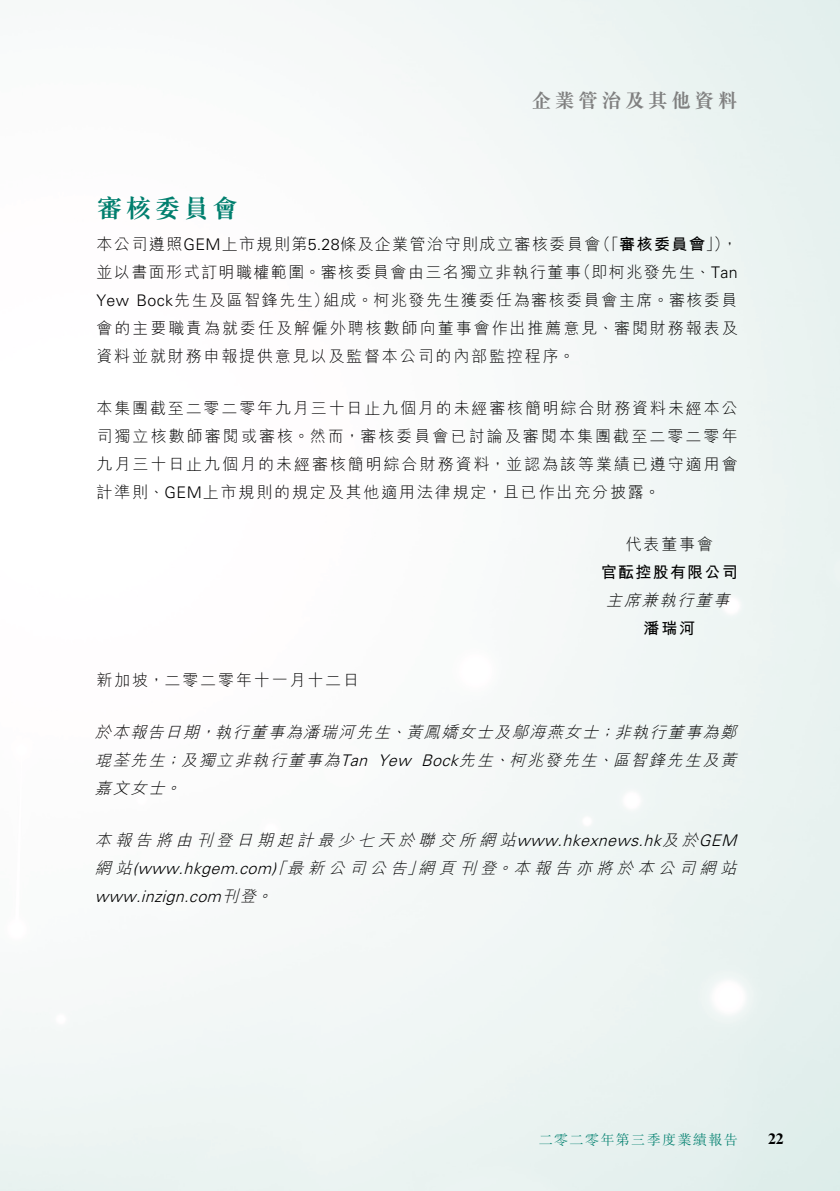
<style>
.page{position:relative;width:840px;height:1191px;background:#fff}
.page>*{position:absolute;margin:0;border:0;box-sizing:border-box;transform-origin:0 0}
._03_H1{font:700 26px "M Sung HK";letter-spacing:.115em;color:#007f6e}
.t1{font:700 20px "M Sung HK";letter-spacing:.16em;color:#808080}
._11_P0{font:300 16px/28px "M Hei HK";letter-spacing:.115em;color:#000}
._11_P0-2{font:italic 300 16px/28px "M Hei HK";color:#000}
._11_P0-3{font:300 16px/28px "M Hei HK";letter-spacing:.09em;color:#000}
._11_P0-4{font:italic 300 16px "Univers LT Std";color:#000}
._11_P0-5{font:700 16px/28px "M Hei HK";letter-spacing:.075em;color:#000;text-align:center}
.t2{font:700 15.4px "Times New Roman MT Std";color:#000}
.t3{font:300 14px "M Sung HK";letter-spacing:.1em;color:#007f6e}
.s1{font-weight:700}
.s2{font-family:"Univers LT Std"}
.s3{font-weight:300}
.s4{font-family:"Microsoft Jheng Hei"}
.s5{font-weight:300;font-style:italic}
.s6{font-family:"M Hei HK"}
</style>
<div class="page">
<p class="_03_H1" style="left:96px;top:195px;width:143px">審核委員會</p>
<p class="t1" style="left:531px;top:90px;width:207px">企業管治及其他資料</p>
<p class="_11_P0" style="left:594px;top:230px;width:144px">（「<span class="s1">審核委員會</span> ，(「</p>
<p class="_11_P0-3" style="left:575px;top:230px;width:164px;text-indent:-478px">本公司遵照<span class="s2">GEM</span>上市規則第<span class="s2">5.28</span>條及企業管治守則成立審核委員會<br>（即柯兆發先生、<span class="s2">Tan</span></p>
<p class="_11_P0-3" style="left:323px;top:258px;width:415px;text-indent:-227px">並以書面形式訂明職權範圍。審核委員會由三名獨立非執行董事<br>組成。柯兆發先生獲委任為審核委員會主席。審核委員</p>
<p class="_11_P0" style="left:96px;top:286px;width:642px"><span class="s2">Yew Bock</span>先生及區智鋒先生）<br>會的主要職責為就委任及解僱外聘核數師向董事會作出推薦意見、審閱財務報表及資料並就財務申報提供意見以及監督本公司的內部監控程序。</p>
<p class="_11_P0" style="left:96px;top:394px;width:642px;text-align:justify">本集團截至二零二零年九月三十日止九個月的未經審核簡明綜合財務資料未經本公司獨立核數師審閱或審核。然而，審核委員會已討論及審閱本集團截至二零二零年九月三十日止九個月的未經審核簡明綜合財務資料，並認為該等業績已遵守適用會計準則、<span class="s2">GEM</span>上市規則的規定及其他適用法律規定，且已作出充分披露。</p>
<p class="_11_P0-5" style="left:600px;top:528px;width:138px"><span class="s3">代表董事會<br></span>官<span class="s4">酝</span>控股有限公司<span class="s5">主席兼執行董事</span>潘瑞河</p>
<p class="_11_P0" style="left:96px;top:666px;width:264px">新加坡，二零二零年十一月十二日</p>
<p class="_11_P0-2" style="left:614px;top:718px;width:127px">非執行董事為鄭</p>
<p class="_11_P0-2" style="left:406px;top:718px;width:198px">黃鳳嬌女士及鄔海燕女士</p>
<p class="_11_P0-2" style="left:95px;top:718px;width:110px">於本報告日期</p>
<p class="_11_P0-2" style="left:215px;top:718px;width:180px">執行董事為潘瑞河先生</p>
<p class="_11_P0-2" style="left:598px;top:718px;width:22px">；</p>
<p class="_11_P0-2" style="left:199px;top:718px;width:22px">，</p>
<p class="_11_P0-2" style="left:390px;top:718px;width:22px">、</p>
<p class="_11_P0-2" style="left:164px;top:746px;width:22px;text-indent:-70px">琨荃先生。</p>
<p class="_11_P0-2" style="left:612px;top:746px;width:129px">區智鋒先生及黃</p>
<p class="_11_P0-2" style="left:181px;top:746px;width:317px">及獨立非執行董事為<span class="s2">Tan Yew Bock</span>先生</p>
<p class="_11_P0-2" style="left:509px;top:746px;width:93px">柯兆發先生</p>
<p class="_11_P0-2" style="left:164px;top:746px;width:22px">；</p>
<p class="_11_P0-2" style="left:492px;top:746px;width:22px">、</p>
<p class="_11_P0-2" style="left:596px;top:746px;width:22px">、</p>
<p class="_11_P0-2" style="left:95px;top:774px;width:75px">嘉文女士</p>
<p class="_11_P0-2" style="left:95px;top:826px;width:647px">本報告將由刊登日期起計最少七天於聯交所網站<span class="s2">wwwhkexnews hk</span>及於<span class="s2">GEM</span></p>
<p class="_11_P0-4" style="left:638px;top:830px;width:11px">.</p>
<p class="_11_P0-2" style="left:513px;top:826px;width:228px;text-indent:44px"><span class="s2">.<br></span>本報告亦將於本公司網站</p>
<p class="_11_P0-4" style="left:95px;top:858px;width:183px"><span class="s6">網站</span> www hkgem com</p>
<p class="_11_P0-2" style="left:287px;top:854px;width:214px">最新公司公告網頁刊登</p>
<p class="_11_P0-4" style="left:270px;top:858px;width:22px">)<span class="s6">「</span></p>
<p class="_11_P0-2" style="left:406px;top:854px;width:22px">」</p>
<p class="_11_P0-4" style="left:132px;top:858px;width:11px">(</p>
<p class="_11_P0-2" style="left:496px;top:854px;width:22px">。</p>
<p class="_11_P0-4" style="left:178px;top:858px;width:11px">.</p>
<p class="_11_P0-4" style="left:234px;top:858px;width:11px">.</p>
<p class="_11_P0-4" style="left:95px;top:886px;width:166px">www inzign com<span class="s6">刊登</span></p>
<p class="_11_P0-2" style="left:256px;top:882px;width:22px">。</p>
<p class="_11_P0-4" style="left:136px;top:886px;width:11px">.</p>
<p class="_11_P0-4" style="left:184px;top:886px;width:11px">.</p>
<p class="t3" style="left:538px;top:1129px;width:200px">二零二零年第三季度業績報告</p>
<p class="t2" style="left:767px;top:1129px;width:17px">22</p>
</div>
